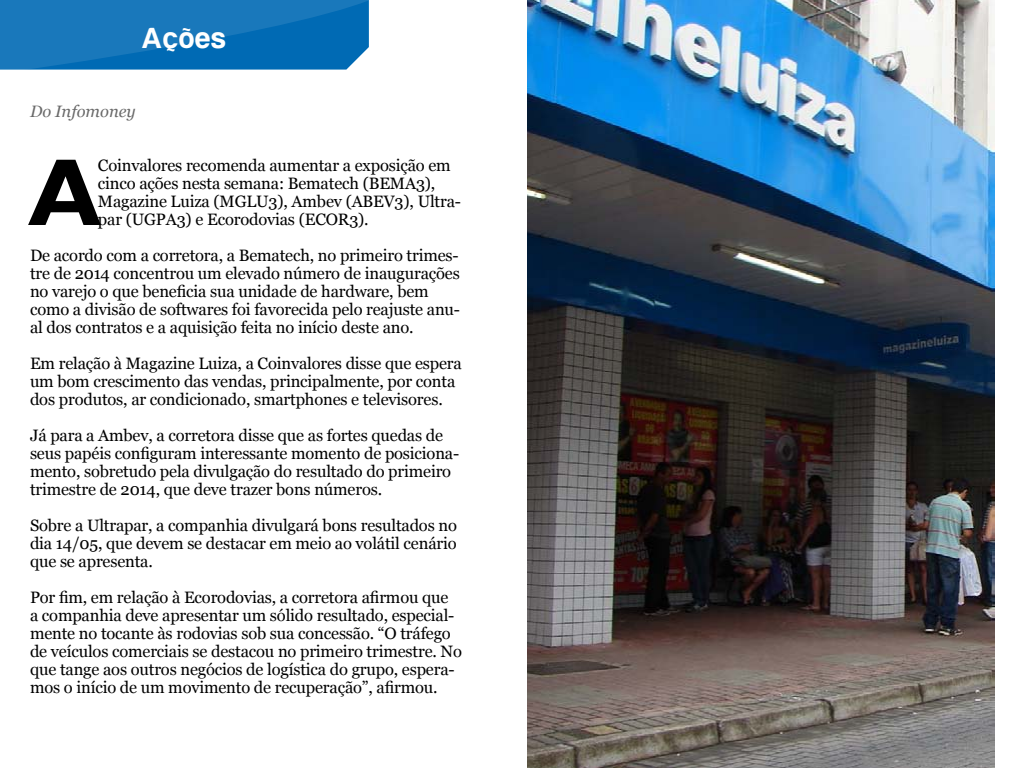
<style>
.page{position:relative;width:1024px;height:768px;background:#fff}
.page>*{position:absolute;margin:0;border:0;box-sizing:border-box;transform-origin:0 0}
.t1{font:700 95.6px "Humanist 521 BT";color:#000}
.t2{font:30px "Harabara";color:#fff}
.t3{font:16.5px/18px "Georgia";letter-spacing:-.01em;color:#000}
.t4{font:italic 16.5px "Georgia";color:#696969}
</style>
<div class="page">
<img style="left:527px;top:0;width:467px;height:768px">
<svg style="left:0;top:0;width:369px;height:70px;background:#1274b9"></svg>
<h2 class="t2" style="left:142px;top:22px;width:86px">Ações</h2>
<p class="t4" style="left:30px;top:99px;width:107px">Do Infomoney</p>
<p class="t3" style="left:98px;top:156px;width:365px">Coinvalores recomenda aumentar a exposição em cinco ações nesta semana: Bematech (BEMA3), Magazine Luiza (MGLU3), Ambev (ABEV3), Ultra&shy;par (UGPA3) e Ecorodovias (ECOR3).</p>
<p class="t3" style="left:30px;top:246px;width:432px">De acordo com a corretora, a Bematech, no primeiro trimes&shy;tre de 2014 concentrou um elevado número de inaugurações no varejo o que beneficia sua unidade de hardware, bem como a divisão de softwares foi favorecida pelo reajuste anu&shy;al dos contratos e a aquisição feita no início deste ano.</p>
<p class="t3" style="left:30px;top:354px;width:433px">Em relação à Magazine Luiza, a Coinvalores disse que espera um bom crescimento das vendas, principalmente, por conta dos produtos, ar condicionado, smartphones e televisores.</p>
<p class="t3" style="left:30px;top:426px;width:431px">Já para a Ambev, a corretora disse que as fortes quedas de seus papéis configuram interessante momento de posiciona&shy;mento, sobretudo pela divulgação do resultado do primeiro trimestre de 2014, que deve trazer bons números.</p>
<p class="t3" style="left:30px;top:516px;width:428px;text-align:justify">Sobre a Ultrapar, a companhia divulgará bons resultados no dia 14/05, que devem se destacar em meio ao volátil cenário que se apresenta.</p>
<p class="t3" style="left:30px;top:588px;width:433px">Por fim, em relação à Ecorodovias, a corretora afirmou que<br>a companhia deve apresentar um sólido resultado, especial&shy;mente no tocante às rodovias sob sua concessão. “O tráfego de veículos comerciais se destacou no primeiro trimestre. No que tange aos outros negócios de logística do grupo, espera&shy;mos o início de um movimento de recuperação”, afirmou.</p>
<h1 class="t1" style="left:30px;top:133px;width:70px">A</h1>
</div>
